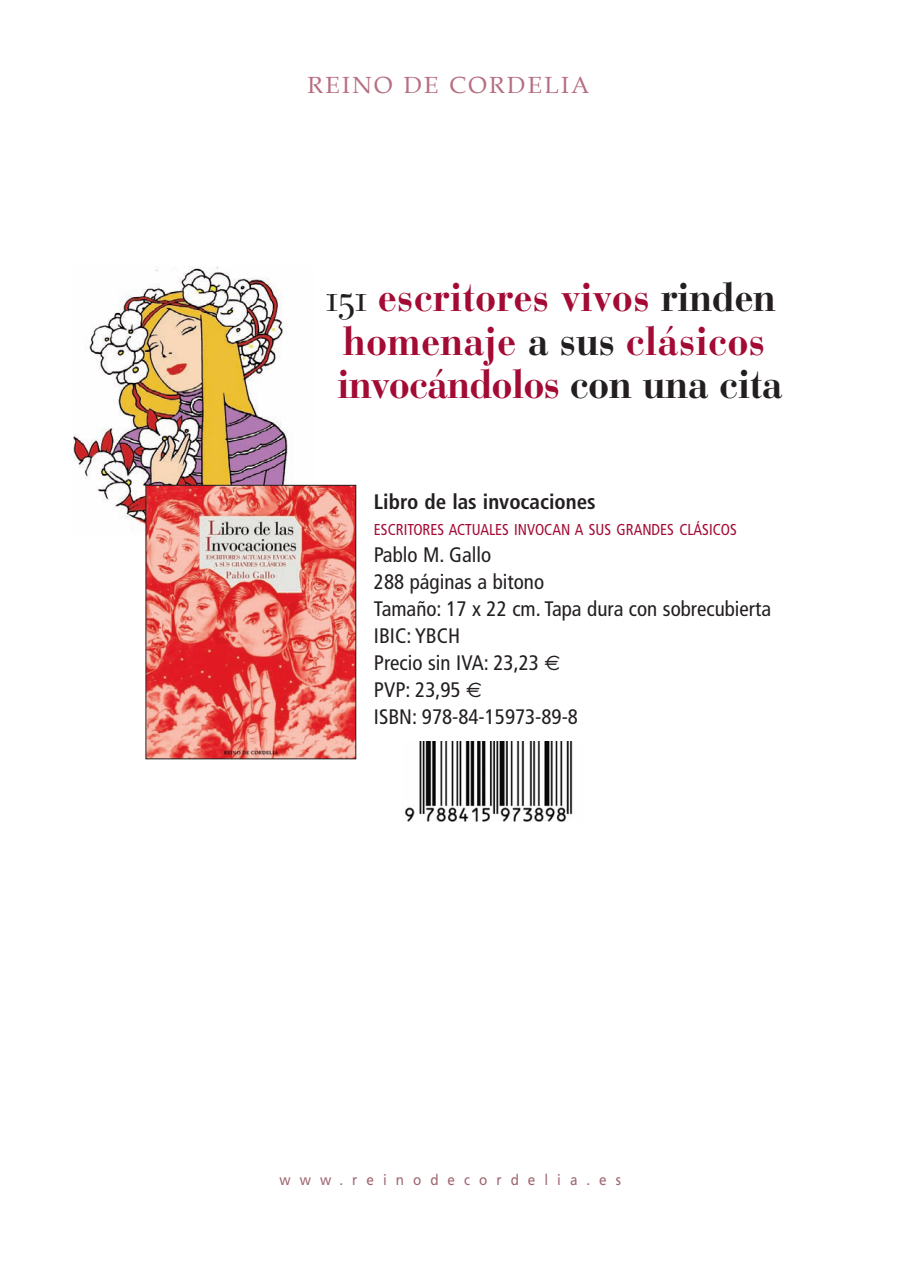
<style>
.page{position:relative;width:897px;height:1264px;background:#fff}
.page>*{position:absolute;margin:0;border:0;box-sizing:border-box;transform-origin:0 0}
.t1{font:700 40.5px/43.5px "Bauer Bodoni";color:#a30a34;scale:.94 1}
.t2{font:23.4px "Book Antiqua";letter-spacing:.1em;color:#b66e80}
.t3{font:condensed 21px/27px "Frutiger";color:#231f20}
.t4{font:700 condensed 21px "Frutiger";color:#231f20}
.t5{font:condensed 15.75px "Frutiger";color:#a30a34;scale:.96 1}
.t6{font:15px "Frutiger";letter-spacing:.665em;color:#a06671;scale:.9 1}
.s1{font-family:"Bodoni Svty Two OSITCTT Book";font-weight:400;font-size:37.5px;color:#231f20}
.s2{color:#231f20}
</style>
<div class="page">
<img style="left:74px;top:266px;width:239px;height:269px">
<img style="left:148px;top:487px;width:206px;height:270px">
<div style="left:146px;top:485px;width:210px;height:274px;border:1px solid #231f20"></div>
<svg style="left:407px;top:821px;width:158px;height:1px"></svg>
<img style="left:404px;top:741px;width:169px;height:80px">
<p class="t2" style="left:307px;top:71px;width:283px">REINO DE CORDELIA</p>
<h1 class="t1" style="left:326px;top:276px;width:487px"><span class="s1">151</span> escritores vivos <span class="s2">rinden </span>homenaje <span class="s2">a sus</span> clásicos invocándolos <span class="s2">con una cita</span></h1>
<p class="t4" style="left:374px;top:490px;width:223px">Libro de las invocaciones</p>
<p class="t5" style="left:374px;top:520px;width:379px">ESCRITORES ACTUALES INVOCAN A SUS GRANDES CLÁSICOS</p>
<p class="t3" style="left:374px;top:541px;width:398px">Pablo M. Gallo<br>288 páginas a bitono<br>Tamaño: 17 x 22 cm. Tapa dura con sobrecubierta<br>IBIC: YBCH<br>Precio sin IVA: 23,23<br>PVP: 23,95<br>ISBN: 978-84-15973-89-8</p>
<p class="t6" style="left:279px;top:1170px;width:381px">www.reinodecordelia.es</p>
</div>
